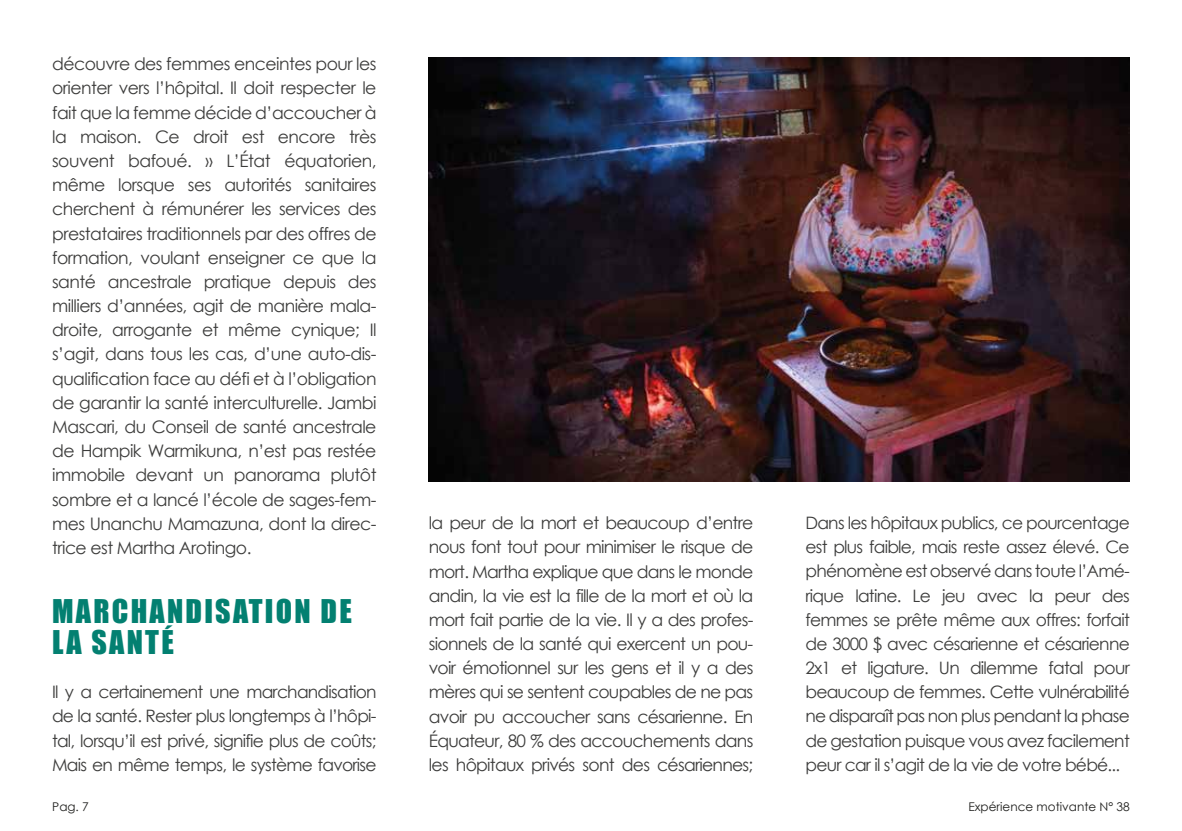
<style>
.page{position:relative;width:1182px;height:831px;background:#fff}
.page>*{position:absolute;margin:0;border:0;box-sizing:border-box;transform-origin:0 0}
.t1{font:30px/31.5px "Impact";letter-spacing:.075em;color:#038071}
.t2{font:17.25px/24.2px "Century Gothic";letter-spacing:-.035em;color:#3c3c3b;text-align:justify}
.t3{font:17.1px/24.2px "Century Gothic";letter-spacing:-.045em;color:#3c3c3b;text-align:justify}
.t4{font:12px "Century Gothic";color:#1d1d1b}
</style>
<div class="page">
<img style="left:429px;top:58px;width:701px;height:423px">
<p class="t2" style="left:52px;top:52px;width:326px">découvre des femmes enceintes pour les orienter vers l’hôpital. Il doit respecter le fait que la femme décide d’accoucher à la maison. Ce droit est encore très souvent bafoué. » L’État équatorien, même lorsque ses autorités sanitaires cherchent à rémunérer les services des prestataires traditionnels par des offres de formation, voulant enseigner ce que la santé ancestrale pratique depuis des milliers d’années, agit de manière mala&shy;droite, arrogante et même cynique; Il s’agit, dans tous les cas, d’une auto-dis&shy;qualification face au défi et à l’obligation de garantir la santé interculturelle. Jambi Mascari, du Conseil de santé ancestrale de Hampik Warmikuna, n’est pas restée immobile devant un panorama plutôt sombre et a lancé l’école de sages-fem&shy;mes Unanchu Mamazuna, dont la direc&shy;trice est Martha Arotingo.</p>
<h1 class="t1" style="left:52px;top:594px;width:301px">MARCHANDISATION DE<br>LA SANTÉ</h1>
<p class="t3" style="left:52px;top:679px;width:326px">Il y a certainement une marchandisation de la santé. Rester plus longtemps à l’hôpi&shy;tal, lorsqu’il est privé, signifie plus de coûts; Mais en même temps, le système favorise</p>
<p class="t2" style="left:429px;top:510px;width:326px">la peur de la mort et beaucoup d’entre nous font tout pour minimiser le risque de mort. Martha explique que dans le monde andin, la vie est la fille de la mort et où la mort fait partie de la vie. Il y a des profes&shy;sionnels de la santé qui exercent un pou&shy;voir émotionnel sur les gens et il y a des mères qui se sentent coupables de ne pas avoir pu accoucher sans césarienne. En Équateur, 80 % des accouchements dans les hôpitaux privés sont des césariennes;</p>
<p class="t3" style="left:805px;top:510px;width:326px">Dans les hôpitaux publics, ce pourcentage est plus faible, mais reste assez élevé. Ce phénomène est observé dans toute l’Amé&shy;rique latine. Le jeu avec la peur des femmes se prête même aux offres: forfait de 3000 $ avec césarienne et césarienne 2x1 et ligature. Un dilemme fatal pour beaucoup de femmes. Cette vulnérabilité ne disparaît pas non plus pendant la phase de gestation puisque vous avez facilement peur car il s’agit de la vie de votre bébé...</p>
<p class="t4" style="left:52px;top:797px;width:38px">Pag. 7</p>
<p class="t4" style="left:968px;top:797px;width:163px">Expérience motivante N° 38</p>
</div>
